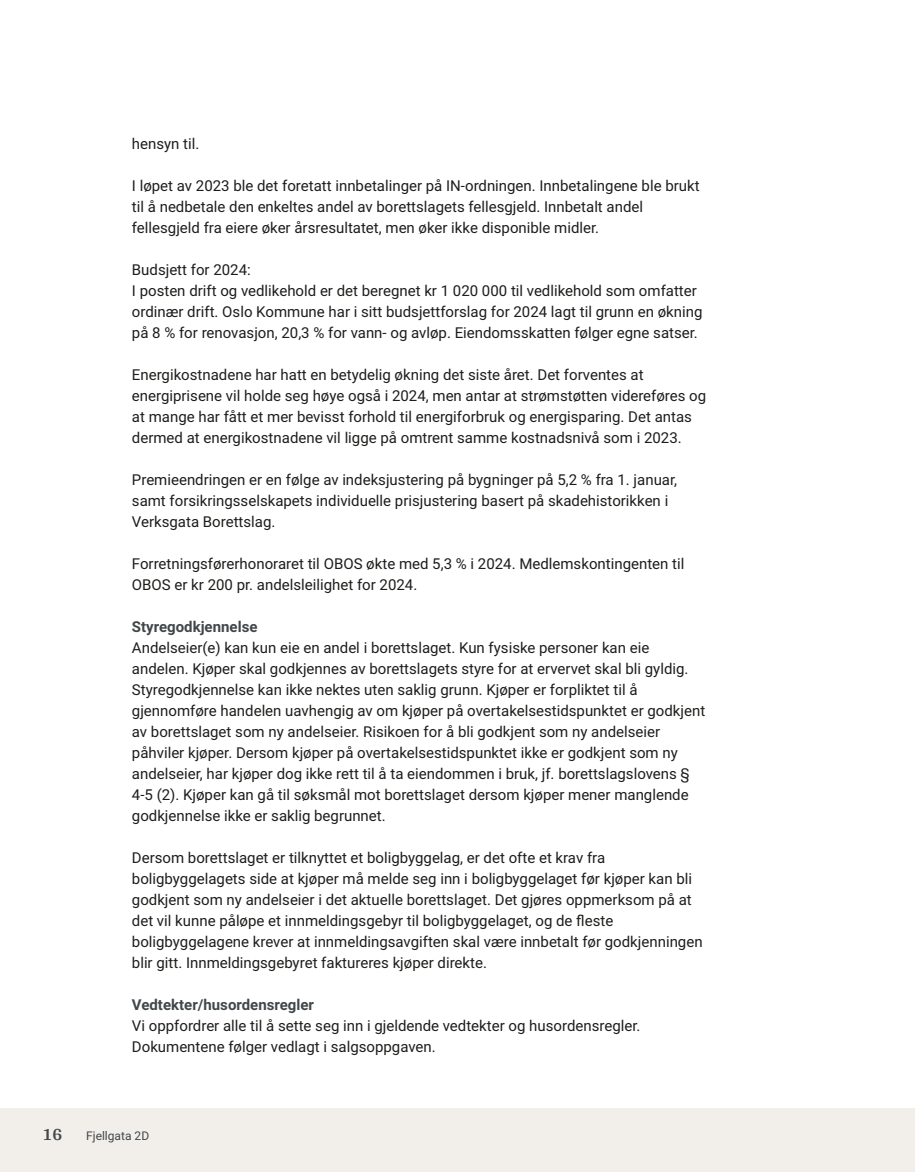
<style>
.page{position:relative;width:915px;height:1172px;background:#fff}
.page>*{position:absolute;margin:0;border:0;box-sizing:border-box;transform-origin:0 0}
.t1{font:700 18px "Arya";color:#414749}
.t2{font:15px/21px "Roboto Vitec";color:#1d1d1b}
.t3{font:700 15px "Roboto Vitec";color:#414749}
.t4{font:12px "Roboto Vitec";color:#414749}
</style>
<div class="page">
<div style="left:0;top:1108px;width:914px;height:64px;background:#f2eeea"></div>
<p class="t2" style="left:132px;top:132px;width:69px">hensyn til.</p>
<p class="t2" style="left:132px;top:174px;width:569px">I løpet av 2023 ble det foretatt innbetalinger på IN‑ordningen. Innbetalingene ble brukt til å nedbetale den enkeltes andel av borettslagets fellesgjeld. Innbetalt andel fellesgjeld fra eiere øker årsresultatet, men øker ikke disponible midler.</p>
<p class="t2" style="left:132px;top:258px;width:572px">Budsjett for 2024:<br>I posten drift og vedlikehold er det beregnet kr 1 020 000 til vedlikehold som omfatter ordinær drift. Oslo Kommune har i sitt budsjettforslag for 2024 lagt til grunn en økning på 8 % for renovasjon, 20,3 % for vann‑ og avløp. Eiendomsskatten følger egne satser.</p>
<p class="t2" style="left:132px;top:363px;width:575px">Energikostnadene har hatt en betydelig økning det siste året. Det forventes at energiprisene vil holde seg høye også i 2024, men antar at strømstøtten videreføres og at mange har fått et mer bevisst forhold til energiforbruk og energisparing. Det antas dermed at energikostnadene vil ligge på omtrent samme kostnadsnivå som i 2023.</p>
<p class="t2" style="left:132px;top:468px;width:546px">Premieendringen er en følge av indeksjustering på bygninger på 5,2 % fra 1. januar, samt forsikringsselskapets individuelle prisjustering basert på skadehistorikken i<br>Verksgata Borettslag.</p>
<p class="t2" style="left:132px;top:552px;width:554px">Forretningsførerhonoraret til OBOS økte med 5,3 % i 2024. Medlemskontingenten til<br>OBOS er kr 200 pr. andelsleilighet for 2024.</p>
<p class="t3" style="left:132px;top:616px;width:127px">Styregodkjennelse</p>
<p class="t2" style="left:132px;top:636px;width:574px">Andelseier(e) kan kun eie en andel i borettslaget. Kun fysiske personer kan eie andelen. Kjøper skal godkjennes av borettslagets styre for at ervervet skal bli gyldig.<br>Styregodkjennelse kan ikke nektes uten saklig grunn. Kjøper er forpliktet til å gjennomføre handelen uavhengig av om kjøper på overtakelsestidspunktet er godkjent av borettslaget som ny andelseier. Risikoen for å bli godkjent som ny andelseier påhviler kjøper. Dersom kjøper på overtakelsestidspunktet ikke er godkjent som ny andelseier, har kjøper dog ikke rett til å ta eiendommen i bruk, jf. borettslagslovens § 4‑5 (2). Kjøper kan gå til søksmål mot borettslaget dersom kjøper mener manglende godkjennelse ikke er saklig begrunnet.</p>
<p class="t2" style="left:132px;top:846px;width:572px">Dersom borettslaget er tilknyttet et boligbyggelag, er det ofte et krav fra boligbyggelagets side at kjøper må melde seg inn i boligbyggelaget før kjøper kan bli godkjent som ny andelseier i det aktuelle borettslaget. Det gjøres oppmerksom på at det vil kunne påløpe et innmeldingsgebyr til boligbyggelaget, og de fleste boligbyggelagene krever at innmeldingsavgiften skal være innbetalt før godkjenningen blir gitt. Innmeldingsgebyret faktureres kjøper direkte.</p>
<p class="t3" style="left:132px;top:994px;width:184px">Vedtekter/husordensregler</p>
<p class="t2" style="left:132px;top:1014px;width:510px">Vi oppfordrer alle til å sette seg inn i gjeldende vedtekter og husordensregler.<br>Dokumentene følger vedlagt i salgsoppgaven.</p>
<p class="t1" style="left:43px;top:1123px;width:21px">16</p>
<p class="t4" style="left:86px;top:1127px;width:64px">Fjellgata 2D</p>
</div>
